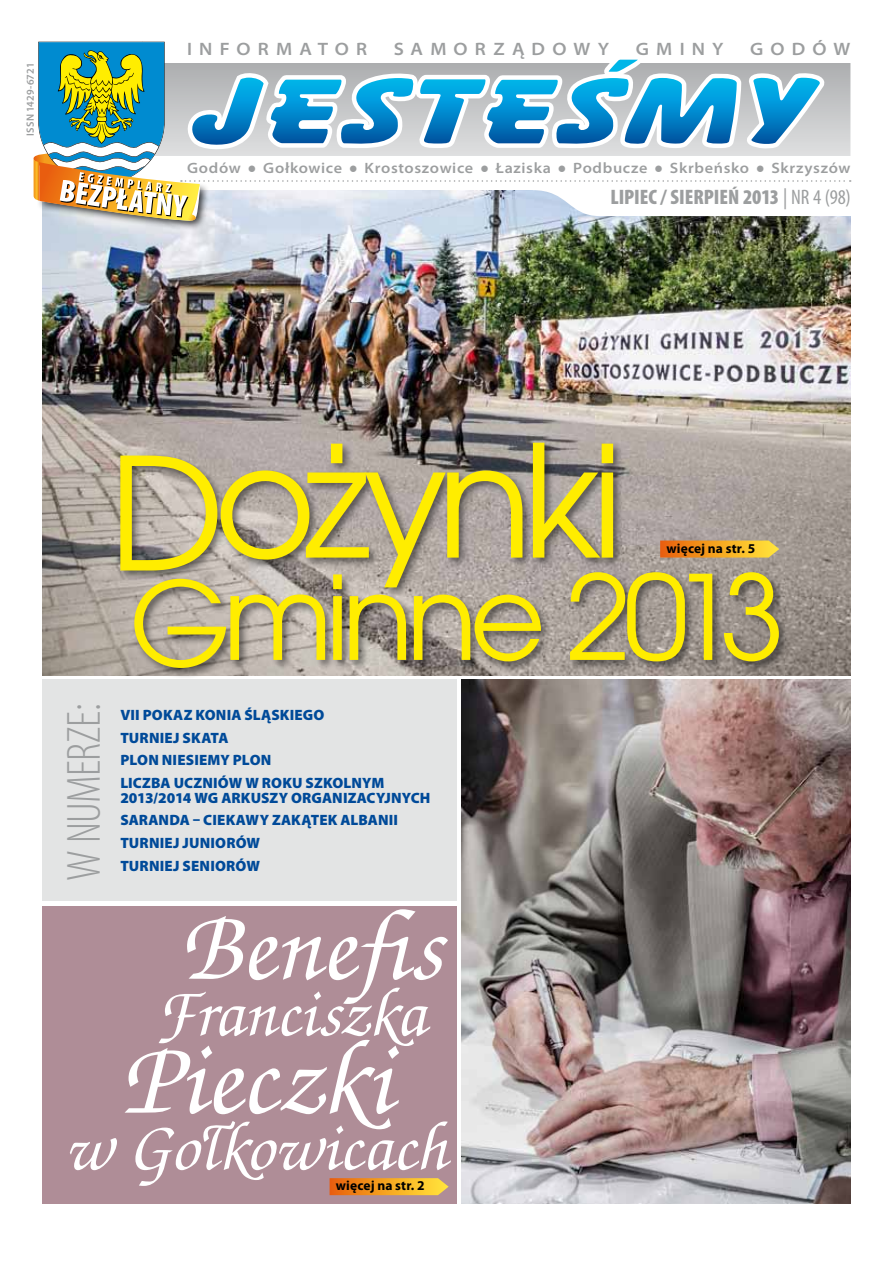
<style>
.page{position:relative;width:893px;height:1263px;background:#fff}
.page>*{position:absolute;margin:0;border:0;box-sizing:border-box;transform-origin:0 0}
.t1{font:155.55px "Te X Gyre Adventor";letter-spacing:-.06em;color:#ffed00}
.t2{font:116.55px "Te X Gyre Adventor";letter-spacing:-.065em;color:#ffed00}
.t3{font:italic 500 108px "Te X Gyre Chorus";letter-spacing:-.01em;color:#fff}
.t4{font:italic 500 102px "Te X Gyre Chorus";letter-spacing:-.01em;color:#fff}
.t5{font:italic 500 70.5px "Te X Gyre Chorus";letter-spacing:-.005em;color:#fff}
.t6{font:300 condensed 48.15px "Myriad Pro";letter-spacing:-.015em;color:#9c9e9f}
.t7{font:900 condensed 21px "Myriad Pro";letter-spacing:-.005em;color:#9c9e9f}
.t8{font:600 semi-expanded 18px "Myriad Pro";letter-spacing:.4em;color:#9c9e9f}
.t9{font:900 15px/22.5px "Myriad Pro";letter-spacing:.01em;color:#004a99}
.t10{font:600 semi-expanded 15px "Myriad Pro";letter-spacing:.045em;color:#9c9e9f}
.t11{font:700 13.5px "Myriad Pro";letter-spacing:.01em;color:#000}
.t12{font:600 10.5px "Myriad Pro";letter-spacing:.01em;color:#9c9e9f}
.s1{font-family:"Arial";font-weight:400;font-stretch:normal}
.s2{font-weight:400}
</style>
<div class="page">
<div style="left:43px;top:679px;width:414px;height:221px;background:#e3e4e4"></div>
<img style="left:42px;top:222px;width:808px;height:453px">
<div style="left:43px;top:906px;width:414px;height:298px;background:#af8d97"></div>
<div style="left:35px;top:182px;width:174px;height:49px;background:#000;opacity:.75"></div>
<svg style="left:34px;top:41px;width:818px;height:181px"></svg>
<div style="left:117px;top:440px;width:673px;height:239px;background:#000;opacity:.5"></div>
<img style="left:461px;top:679px;width:389px;height:525px">
<svg style="left:330px;top:1178px;width:119px;height:17px;background:#f1a127"></svg>
<svg style="left:660px;top:540px;width:119px;height:17px;background:#efa22a"></svg>
<p class="t12" style="left:23px;top:136px;width:74px;rotate:-90deg">ISSN 1429-6721</p>
<p class="t8" style="left:187px;top:39px;width:182px">Informator</p>
<p class="t8" style="left:394px;top:39px;width:217px">Samorządowy</p>
<p class="t8" style="left:636px;top:39px;width:89px">GmIny</p>
<p class="t8" style="left:750px;top:39px;width:102px">Godów</p>
<p class="t10" style="left:187px;top:160px;width:665px">Godów <span class="s1">●</span> Gołkowice <span class="s1">●</span> Krostoszowice <span class="s1">●</span> Łaziska <span class="s1">●</span> Podbucze <span class="s1">●</span> Skrbeńsko <span class="s1">●</span> Skrzyszów</p>
<h3 class="t7" style="left:611px;top:185px;width:242px">LIPIEC / SIERPIEŃ 2013 <span class="s2">| NR 4 (98)</span></h3>
<h1 class="t1" style="left:109px;top:377px;width:516px">Dożynki</h1>
<p class="t11" style="left:666px;top:539px;width:90px">więcej na str. 5</p>
<h2 class="t2" style="left:129px;top:525px;width:657px">Gminne 2013</h2>
<h3 class="t6" style="left:58px;top:881px;width:180px;rotate:-90deg">w numerze:</h3>
<p class="t9" style="left:120px;top:704px;width:265px">VII POKAZ KONIA ŚLĄSKIEGO<br>TURNIEJ SKATA<br>PLON NIESIEMY PLON<br>LICZBA UCZNIÓW W ROKU SZKOLNYM</p>
<p class="t9" style="left:120px;top:787px;width:312px">2013/2014 WG ARKUSZY ORGANIZACYJNYCH<br>SARANDA – CIEKAWY ZAKĄTEK ALBANII<br>TURNIEJ JUNIORÓW<br>TURNIEJ SENIORÓW</p>
<h3 class="t4" style="left:179px;top:874px;width:264px">Benefis</h3>
<h3 class="t5" style="left:154px;top:963px;width:272px">Franciszka</h3>
<h3 class="t3" style="left:121px;top:1002px;width:272px">Pieczki</h3>
<h3 class="t5" style="left:64px;top:1097px;width:384px">w Gołkowicach</h3>
<p class="t11" style="left:336px;top:1177px;width:90px">więcej na str. 2</p>
</div>
